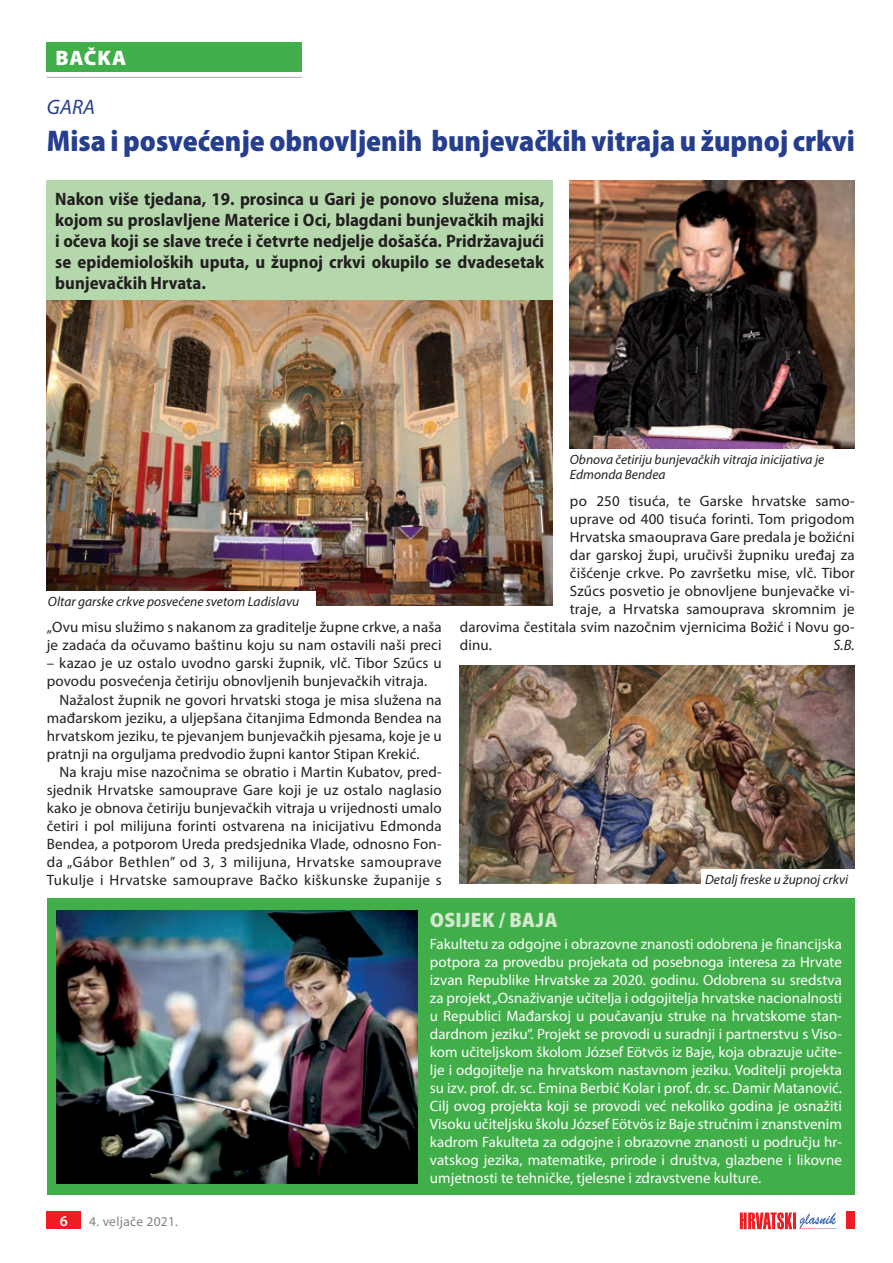
<style>
.page{position:relative;width:893px;height:1263px;background:#fff}
.page>*{position:absolute;margin:0;border:0;box-sizing:border-box;transform-origin:0 0}
.t1{font:900 semi-condensed 30px "Myriad Pro";color:#253f8e}
.t2{font:900 semi-condensed 21px "Myriad Pro";letter-spacing:.02em;color:#d4e7cf}
.t3{font:900 21px "Myriad Pro";letter-spacing:.035em;color:#fff}
.t4{font:italic 21px "Myriad Pro";color:#253f8e}
.t5{font:700 semi-condensed 18px/21px "Myriad Pro";color:#231f20;text-align:justify}
.t6{font:15px/18px "Myriad Pro";letter-spacing:.01em;color:#231f20}
.t7{font:15px/18px "Myriad Pro";color:#fff;text-align:justify}
.t8{font:15px "Myriad Pro";letter-spacing:.03em;color:#231f20}
.t9{font:italic 15px "Myriad Pro";color:#231f20}
.t10{font:600 15px "Myriad Pro";color:#fff}
.t11{font:italic 13.5px/15px "Myriad Pro";color:#231f20}
.t12{font:13.5px "Myriad Pro";letter-spacing:.02em;color:#808285}
</style>
<div class="page">
<svg style="left:740px;top:1212px;width:96px;height:17px"></svg>
<div style="left:846px;top:1212px;width:9px;height:17px;background:#ee1d23"></div>
<div style="left:47px;top:1212px;width:34px;height:17px;background:#ee1d23"></div>
<div style="left:47px;top:43px;width:255px;height:29px;background:#40ae49"></div>
<hr style="left:47px;top:77px;width:255px;height:1px;background:#a8a9ad">
<img style="left:570px;top:181px;width:285px;height:268px">
<img style="left:47px;top:300px;width:506px;height:305px">
<div style="left:44px;top:592px;width:272px;height:19px;background:#fff"></div>
<img style="left:459px;top:665px;width:396px;height:218px">
<div style="left:701px;top:870px;width:167px;height:19px;background:#fff"></div>
<div style="left:47px;top:898px;width:808px;height:297px;background:#40ae49"></div>
<img style="left:57px;top:910px;width:360px;height:273px">
<div style="left:47px;top:181px;width:506px;height:119px;background:#b5d7ac"></div>
<h2 class="t3" style="left:55px;top:44px;width:72px">BaČka</h2>
<h2 class="t4" style="left:47px;top:94px;width:50px">GARA</h2>
<h1 class="t1" style="left:47px;top:121px;width:809px">Misa i posvećenje obnovljenih bunjevačkih vitraja u župnoj crkvi</h1>
<p class="t5" style="left:55px;top:188px;width:491px">Nakon više tjedana, 19. prosinca u Gari je ponovo služena misa, kojom su proslavljene materice i oci, blagdani bunjevačkih majki i očeva koji se slave treće i četvrte nedjelje došašća. Pridržavajući se epidemioloških uputa, u župnoj crkvi okupilo se dvadesetak bunjevačkih Hrvata.</p>
<p class="t11" style="left:570px;top:452px;width:256px">Obnova četiriju bunjevačkih vitraja inicijativa je<br>Edmonda Bendea</p>
<p class="t11" style="left:48px;top:594px;width:253px">Oltar garske crkve posvećene svetom Ladislavu</p>
<p class="t6" style="left:47px;top:618px;width:396px">„Ovu misu služimo s nakanom za graditelje župne crkve, a naša je zadaća da očuvamo baštinu koju su nam ostavili naši preci</p>
<p class="t6" style="left:47px;top:654px;width:396px">– kazao je uz ostalo uvodno garski župnik, vlč. Tibor Szűcs u</p>
<p class="t6" style="left:47px;top:672px;width:382px">povodu posvećenja četiriju obnovljenih bunjevačkih vitraja.</p>
<p class="t6" style="left:60px;top:690px;width:384px">Nažalost župnik ne govori hrvatski stoga je misa služena na</p>
<p class="t6" style="left:47px;top:708px;width:396px">mađarskom jeziku, a uljepšana čitanjima Edmonda Bendea na</p>
<p class="t6" style="left:47px;top:726px;width:396px">hrvatskom jeziku, te pjevanjem bunjevačkih pjesama, koje je u</p>
<p class="t6" style="left:47px;top:744px;width:374px">pratnji na orguljama predvodio župni kantor Stipan Krekić.</p>
<p class="t6" style="left:60px;top:762px;width:384px">Na kraju mise nazočnima se obratio i Martin Kubatov, pred-</p>
<p class="t6" style="left:47px;top:780px;width:396px">sjednik Hrvatske samouprave Gare koji je uz ostalo naglasio</p>
<p class="t6" style="left:47px;top:798px;width:396px">kako je obnova četiriju bunjevačkih vitraja u vrijednosti umalo</p>
<p class="t6" style="left:47px;top:816px;width:396px">četiri i pol milijuna forinti ostvarena na inicijativu Edmonda</p>
<p class="t6" style="left:47px;top:834px;width:396px">Bendea, a potporom Ureda predsjednika Vlade, odnosno Fon-</p>
<p class="t8" style="left:47px;top:852px;width:396px">da „Gábor Bethlen” od 3, 3 milijuna, Hrvatske samouprave</p>
<p class="t6" style="left:47px;top:870px;width:396px">Tukulje i Hrvatske samouprave Bačko kiškunske županije s</p>
<p class="t6" style="left:570px;top:492px;width:285px">po 250 tisuća, te Garske hrvatske samo-</p>
<p class="t6" style="left:570px;top:510px;width:286px">uprave od 400 tisuća forinti. Tom prigodom</p>
<p class="t6" style="left:570px;top:528px;width:286px">Hrvatska smaouprava Gare predala je božićni</p>
<p class="t6" style="left:570px;top:546px;width:286px">dar garskoj župi, uručivši župniku uređaj za</p>
<p class="t6" style="left:570px;top:564px;width:286px">čišćenje crkve. Po završetku mise, vlč. Tibor</p>
<p class="t6" style="left:570px;top:582px;width:286px">Szűcs posvetio je obnovljene bunjevačke vi-</p>
<p class="t6" style="left:570px;top:600px;width:286px">traje, a Hrvatska samouprava skromnim je</p>
<p class="t6" style="left:460px;top:618px;width:396px">darovima čestitala svim nazočnim vjernicima Božić i Novu go-</p>
<p class="t6" style="left:460px;top:636px;width:34px">dinu.</p>
<p class="t9" style="left:833px;top:636px;width:23px">S.B.</p>
<p class="t11" style="left:705px;top:872px;width:145px">Detalj freske u župnoj crkvi</p>
<p class="t10" style="left:60px;top:1211px;width:10px">6</p>
<p class="t12" style="left:89px;top:1213px;width:90px">4. veljače 2021.</p>
<h2 class="t2" style="left:430px;top:906px;width:128px">OSIJEK / BAJA</h2>
<p class="t7" style="left:430px;top:935px;width:414px">Fakultetu za odgojne i obrazovne znanosti odobrena je financijska potpora za provedbu projekata od posebnoga interesa za Hrvate izvan Republike Hrvatske za 2020. godinu. Odobrena su sredstva za projekt „Osnaživanje učitelja i odgojitelja hrvatske nacionalnosti u Republici Mađarskoj u poučavanju struke na hrvatskome stan&shy;dardnom jeziku”. Projekt se provodi u suradnji i partnerstvu s Viso&shy;kom učiteljskom školom József Eötvös iz Baje, koja obrazuje učite&shy;lje i odgojitelje na hrvatskom nastavnom jeziku. Voditelji projekta su izv. prof. dr. sc. Emina Berbić Kolar i prof. dr. sc. Damir Matanović.<br>Cilj ovog projekta koji se provodi već nekoliko godina je osnažiti Visoku učiteljsku školu József Eötvös iz Baje stručnim i znanstvenim kadrom Fakulteta za odgojne i obrazovne znanosti u području hr&shy;vatskog jezika, matematike, prirode i društva, glazbene i likovne umjetnosti te tehničke, tjelesne i zdravstvene kulture.</p>
</div>
